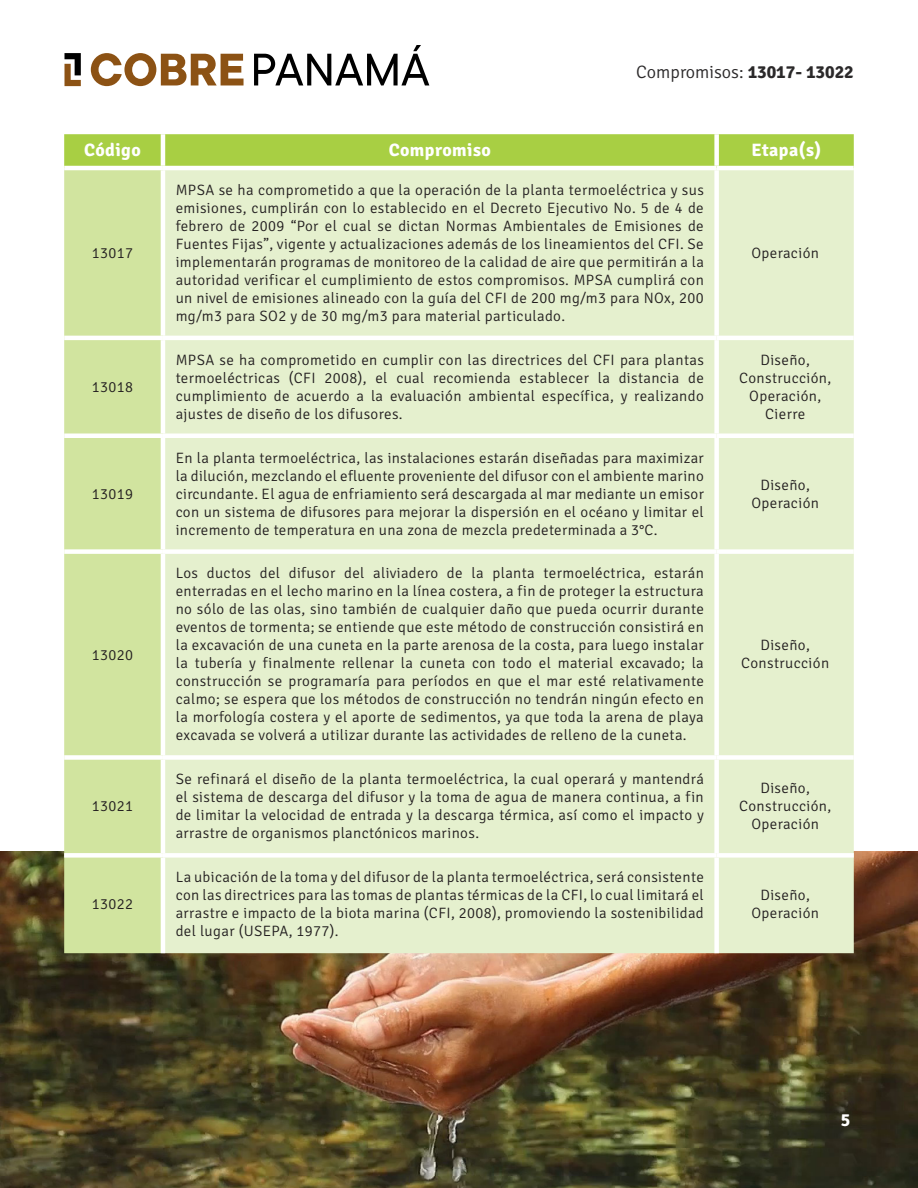
<style>
.page{position:relative;width:918px;height:1188px;background:#fff}
.page>*{position:absolute;margin:0;border:0;box-sizing:border-box;transform-origin:0 0}
.Body_Text{font:700 18px "Signika";letter-spacing:.025em;color:#fff}
.t1{font:300 18px "Signika";color:#2b292a}
.Body_Text-2{font:300 15px/18px "Signika";letter-spacing:.025em;color:#231f20;text-align:justify}
.s1{font-weight:700}
</style>
<div class="page">
<img style="left:0;top:851px;width:918px;height:337px">
<div style="left:64px;top:134px;width:790px;height:32px;background:#a8cf43"></div>
<div style="left:64px;top:170px;width:97px;height:783px;background:#d1e49f"></div>
<div style="left:165px;top:170px;width:689px;height:783px;background:#e5f0ce"></div>
<hr style="left:161px;top:134px;width:4px;height:32px;background:#fff">
<div style="left:714px;top:134px;width:5px;height:32px;background:#fff"></div>
<div style="left:714px;top:170px;width:5px;height:166px;background:#fff"></div>
<hr style="left:64px;top:336px;width:99px;height:4px;background:#fff">
<hr style="left:163px;top:336px;width:554px;height:4px;background:#fff">
<hr style="left:717px;top:336px;width:137px;height:4px;background:#fff">
<div style="left:714px;top:340px;width:5px;height:93px;background:#fff"></div>
<div style="left:64px;top:433px;width:99px;height:5px;background:#fff"></div>
<div style="left:163px;top:433px;width:554px;height:5px;background:#fff"></div>
<div style="left:717px;top:433px;width:137px;height:5px;background:#fff"></div>
<div style="left:714px;top:438px;width:5px;height:111px;background:#fff"></div>
<div style="left:64px;top:549px;width:99px;height:5px;background:#fff"></div>
<div style="left:163px;top:549px;width:554px;height:5px;background:#fff"></div>
<div style="left:717px;top:549px;width:137px;height:5px;background:#fff"></div>
<div style="left:714px;top:554px;width:5px;height:201px;background:#fff"></div>
<div style="left:64px;top:755px;width:99px;height:5px;background:#fff"></div>
<div style="left:163px;top:755px;width:554px;height:5px;background:#fff"></div>
<hr style="left:161px;top:760px;width:4px;height:93px;background:#fff">
<div style="left:717px;top:755px;width:137px;height:5px;background:#fff"></div>
<div style="left:714px;top:760px;width:5px;height:93px;background:#fff"></div>
<div style="left:64px;top:853px;width:99px;height:5px;background:#fff"></div>
<div style="left:163px;top:853px;width:554px;height:5px;background:#fff"></div>
<hr style="left:161px;top:858px;width:4px;height:95px;background:#fff">
<div style="left:717px;top:853px;width:137px;height:5px;background:#fff"></div>
<div style="left:714px;top:858px;width:5px;height:95px;background:#fff"></div>
<svg style="left:91px;top:53px;width:153px;height:33px"></svg>
<svg style="left:254px;top:45px;width:175px;height:40px"></svg>
<svg style="left:64px;top:53px;width:17px;height:33px"></svg>
<p class="t1" style="left:636px;top:62px;width:219px">Compromisos: <span class="s1">13017- 13022</span></p>
<p class="Body_Text" style="left:84px;top:139px;width:58px">Código</p>
<p class="Body_Text" style="left:389px;top:139px;width:104px">Compromiso</p>
<p class="Body_Text" style="left:752px;top:139px;width:71px">Etapa(s)</p>
<p class="Body_Text-2" style="left:92px;top:244px;width:43px">13017</p>
<p class="Body_Text-2" style="left:92px;top:378px;width:43px">13018</p>
<p class="Body_Text-2" style="left:92px;top:485px;width:43px">13019</p>
<p class="Body_Text-2" style="left:92px;top:646px;width:43px">13020</p>
<p class="Body_Text-2" style="left:92px;top:798px;width:43px">13021</p>
<p class="Body_Text-2" style="left:92px;top:895px;width:43px">13022</p>
<p class="Body_Text-2" style="left:176px;top:181px;width:530px">MPSA se ha comprometido a que la operación de la planta termoeléctrica y sus emisiones, cumplirán con lo establecido en el Decreto Ejecutivo No. 5 de 4 de febrero de 2009 “Por el cual se dictan Normas Ambientales de Emisiones de Fuentes Fijas”, vigente y actualizaciones además de los lineamientos del CFI. Se implementarán programas de monitoreo de la calidad de aire que permitirán a la autoridad verificar el cumplimiento de estos compromisos. MPSA cumplirá con un nivel de emisiones alineado con la guía del CFI de 200 mg/m3 para NOx, 200 mg/m3 para SO2 y de 30 mg/m3 para material particulado.</p>
<p class="Body_Text-2" style="left:751px;top:244px;width:69px">Operación</p>
<p class="Body_Text-2" style="left:176px;top:351px;width:530px">MPSA se ha comprometido en cumplir con las directrices del CFI para plantas termoeléctricas (CFI 2008), el cual recomienda establecer la distancia de cumplimiento de acuerdo a la evaluación ambiental específica, y realizando ajustes de diseño de los difusores.</p>
<p class="Body_Text-2" style="left:739px;top:351px;width:94px;text-align:center">Diseño,<br>Construcción,<br>Operación,<br>Cierre</p>
<p class="Body_Text-2" style="left:176px;top:449px;width:530px">En la planta termoeléctrica, las instalaciones estarán diseñadas para maximizar la dilución, mezclando el efluente proveniente del difusor con el ambiente marino circundante. El agua de enfriamiento será descargada al mar mediante un emisor con un sistema de difusores para mejorar la dispersión en el océano y limitar el incremento de temperatura en una zona de mezcla predeterminada a 3°C.</p>
<p class="Body_Text-2" style="left:176px;top:565px;width:530px">Los ductos del difusor del aliviadero de la planta termoeléctrica, estarán enterradas en el lecho marino en la línea costera, a fin de proteger la estructura no sólo de las olas, sino también de cualquier daño que pueda ocurrir durante eventos de tormenta; se entiende que este método de construcción consistirá en la excavación de una cuneta en la parte arenosa de la costa, para luego instalar la tubería y finalmente rellenar la cuneta con todo el material excavado; la construcción se programaría para períodos en que el mar esté relativamente calmo; se espera que los métodos de construcción no tendrán ningún efecto en la morfología costera y el aporte de sedimentos, ya que toda la arena de playa excavada se volverá a utilizar durante las actividades de relleno de la cuneta.</p>
<p class="Body_Text-2" style="left:760px;top:476px;width:51px">Diseño,</p>
<p class="Body_Text-2" style="left:751px;top:494px;width:69px">Operación</p>
<p class="Body_Text-2" style="left:760px;top:637px;width:51px">Diseño,</p>
<p class="Body_Text-2" style="left:741px;top:655px;width:89px">Construcción</p>
<p class="Body_Text-2" style="left:176px;top:771px;width:530px">Se refinará el diseño de la planta termoeléctrica, la cual operará y mantendrá el sistema de descarga del difusor y la toma de agua de manera continua, a fin de limitar la velocidad de entrada y la descarga térmica, así como el impacto y arrastre de organismos planctónicos marinos.</p>
<p class="Body_Text-2" style="left:739px;top:780px;width:94px;text-align:center">Diseño,<br>Construcción,<br>Operación</p>
<p class="Body_Text-2" style="left:176px;top:868px;width:530px">La ubicación de la toma y del difusor de la planta termoeléctrica, será consistente con las directrices para las tomas de plantas térmicas de la CFI, lo cual limitará el arrastre e impacto de la biota marina (CFI, 2008), promoviendo la sostenibilidad del lugar (USEPA, 1977).</p>
<p class="Body_Text-2" style="left:760px;top:886px;width:51px">Diseño,</p>
<p class="Body_Text-2" style="left:751px;top:904px;width:69px">Operación</p>
<p class="Body_Text" style="left:841px;top:1109px;width:11px">5</p>
</div>
